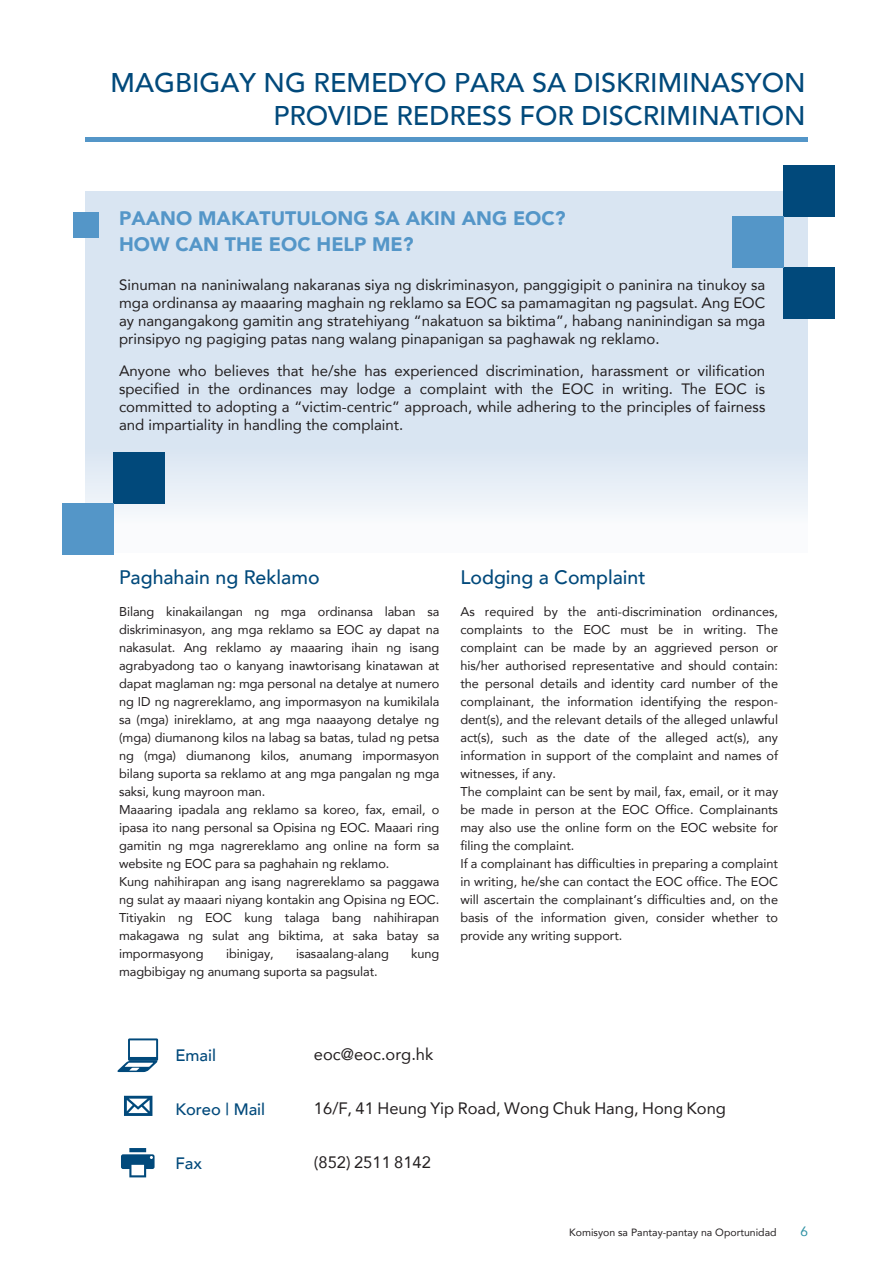
<style>
.page{position:relative;width:893px;height:1263px;background:#fff}
.page>*{position:absolute;margin:0;border:0;box-sizing:border-box;transform-origin:0 0}
.t1{font:500 27px/32.2px "Avenir";color:#01497b;text-align:right}
.t2{font:900 19.5px/26.2px "Avenir";color:#5496c8}
.t3{font:500 19.5px "Avenir";color:#01497b}
.t4{font:16.5px "Avenir";color:#231f20}
.t5{font:500 16.5px "Avenir";color:#01497b}
.t6{font:15px/18px "Avenir";color:#231f20;text-align:justify}
.t7{font:13.5px "Avenir";color:#2f91a4}
.t8{font:12.75px/18px "Avenir";letter-spacing:-.005em;color:#231f20}
.t9{font:10.5px "Avenir";color:#231f20}
</style>
<div class="page">
<hr style="left:0;top:704px;width:1px;height:501px;background:#d9e5f2">
<div style="left:85px;top:137px;width:723px;height:5px;background:#5496c8"></div>
<svg style="left:85px;top:191px;width:723px;height:324px;background:#dbe6f2"></svg>
<div style="left:784px;top:166px;width:51px;height:51px;background:#01497b"></div>
<div style="left:113px;top:453px;width:51px;height:51px;background:#01497b"></div>
<div style="left:784px;top:268px;width:51px;height:51px;background:#01497b"></div>
<div style="left:733px;top:217px;width:51px;height:51px;background:#5496c8"></div>
<div style="left:63px;top:504px;width:51px;height:51px;background:#5496c8"></div>
<div style="left:73px;top:213px;width:26px;height:25px;background:#5496c8"></div>
<svg style="left:124px;top:1096px;width:28px;height:20px"></svg>
<svg style="left:121px;top:1148px;width:34px;height:29px"></svg>
<svg style="left:117px;top:1038px;width:41px;height:34px"></svg>
<h1 class="t1" style="left:111px;top:65px;width:697px">MAGBIGAY NG REMEDYO PARA SA DISKRIMINASYON<br>PROVIDE REDRESS FOR DISCRIMINATION</h1>
<h2 class="t2" style="left:119px;top:205px;width:448px">PAANO MAKATUTULONG SA AKIN ANG EOC?<br>HOW CAN THE EOC HELP ME?</h2>
<p class="t6" style="left:119px;top:276px;width:648px">Sinuman na naniniwalang nakaranas siya ng diskriminasyon, panggigipit o paninira na tinukoy sa mga ordinansa ay maaaring maghain ng reklamo sa EOC sa pamamagitan ng pagsulat. Ang EOC ay nangangakong gamitin ang stratehiyang “nakatuon sa biktima”, habang naninindigan sa mga prinsipyo ng pagiging patas nang walang pinapanigan sa paghawak ng reklamo.</p>
<p class="t6" style="left:119px;top:362px;width:648px">Anyone who believes that he/she has experienced discrimination, harassment or vilification specified in the ordinances may lodge a complaint with the EOC in writing. The EOC is committed to adopting a “victim-centric” approach, while adhering to the principles of fairness and impartiality in handling the complaint.</p>
<h2 class="t3" style="left:119px;top:560px;width:202px">Paghahain ng Reklamo</h2>
<p class="t8" style="left:119px;top:602px;width:322px">Bilang kinakailangan ng mga ordinansa laban sa diskriminasyon, ang mga reklamo sa EOC ay dapat na nakasulat. Ang reklamo ay maaaring ihain ng isang agrabyadong tao o kanyang inawtorisang kinatawan at dapat maglaman ng: mga personal na detalye at numero ng ID ng nagrereklamo, ang impormasyon na kumikilala sa (mga) inireklamo, at ang mga naaayong detalye ng (mga) diumanong kilos na labag sa batas, tulad ng petsa ng (mga) diumanong kilos, anumang impormasyon bilang suporta sa reklamo at ang mga pangalan ng mga saksi, kung mayroon man.<br>Maaaring ipadala ang reklamo sa koreo, fax, email, o ipasa ito nang personal sa Opisina ng EOC. Maaari ring gamitin ng mga nagrereklamo ang online na form sa website ng EOC para sa paghahain ng reklamo.<br>Kung nahihirapan ang isang nagrereklamo sa paggawa ng sulat ay maaari niyang kontakin ang Opisina ng EOC.<br>Titiyakin ng EOC kung talaga bang nahihirapan makagawa ng sulat ang biktima, at saka batay sa impormasyong</p>
<p class="t8" style="left:226px;top:944px;width:49px">ibinigay,</p>
<p class="t8" style="left:296px;top:944px;width:94px">isasaalang-alang</p>
<p class="t8" style="left:411px;top:944px;width:30px">kung</p>
<p class="t8" style="left:119px;top:962px;width:260px">magbibigay ng anumang suporta sa pagsulat.</p>
<h2 class="t3" style="left:460px;top:560px;width:187px">Lodging a Complaint</h2>
<p class="t8" style="left:460px;top:602px;width:319px">As required by the anti-discrimination ordinances, complaints to the EOC must be in writing. The complaint can be made by an aggrieved person or his/her authorised representative and should contain: the personal details and identity card number of the complainant, the information identifying the respon&shy;dent(s), and the relevant details of the alleged unlawful act(s), such as the date of the alleged act(s), any information in support of the complaint and names of witnesses, if any.<br>The complaint can be sent by mail, fax, email, or it may be made in person at the EOC Office. Complainants may also use the online form on the EOC website for filing the complaint.<br>If a complainant has difficulties in preparing a complaint in writing, he/she can contact the EOC office. The EOC will ascertain the complainant’s difficulties and, on the basis of the information given, consider whether to provide any writing support.</p>
<p class="t5" style="left:175px;top:1041px;width:42px">Email</p>
<p class="t4" style="left:314px;top:1041px;width:121px">eoc@eoc.org.hk</p>
<p class="t5" style="left:175px;top:1095px;width:91px">Koreo | Mail</p>
<p class="t5" style="left:175px;top:1149px;width:28px">Fax</p>
<p class="t4" style="left:314px;top:1095px;width:413px">16/F, 41 Heung Yip Road, Wong Chuk Hang, Hong Kong</p>
<p class="t4" style="left:314px;top:1149px;width:118px">(852) 2511 8142</p>
<p class="t9" style="left:569px;top:1224px;width:209px">Komisyon sa Pantay-pantay na Oportunidad</p>
<p class="t7" style="left:800px;top:1220px;width:9px">6</p>
</div>
